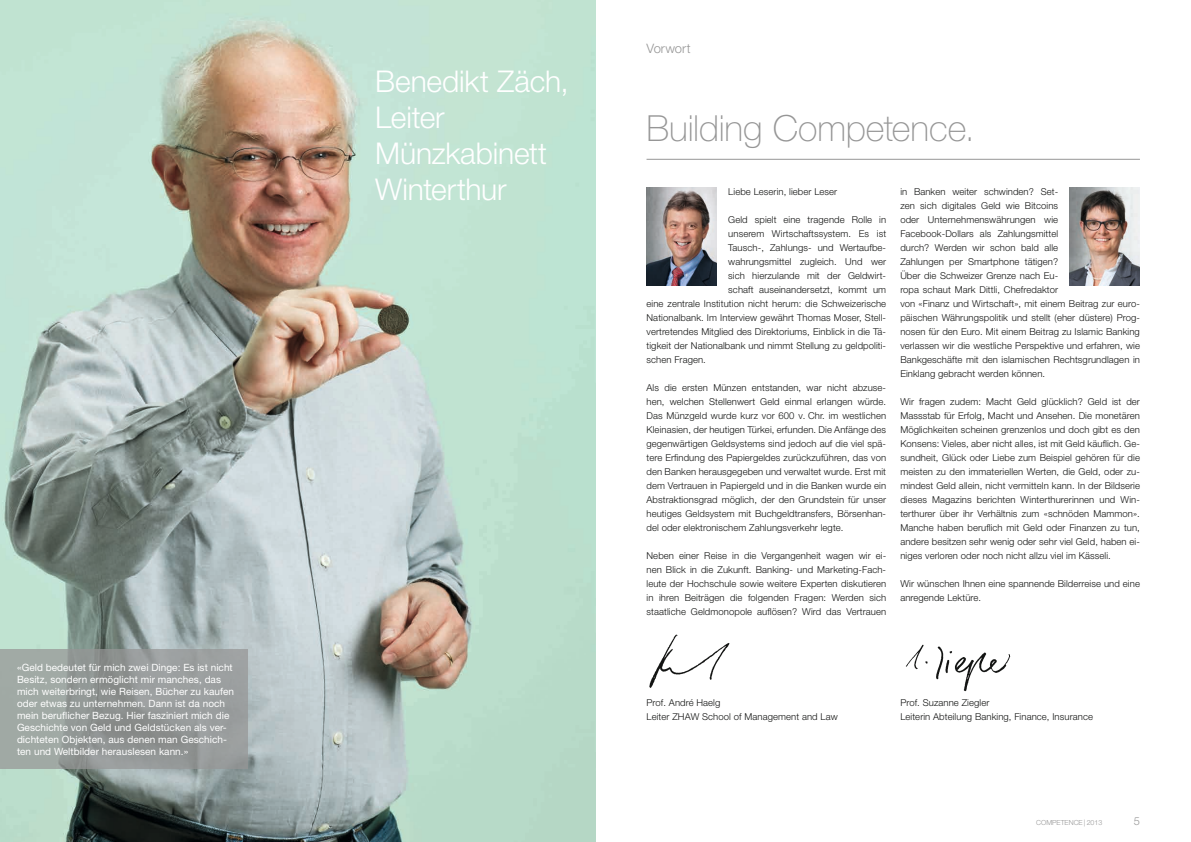
<style>
.page{position:relative;width:1191px;height:842px;background:#fff}
.page>*{position:absolute;margin:0;border:0;box-sizing:border-box;transform-origin:0 0}
.t1{font:100 36px "Helvetica Neue LT Pro";letter-spacing:-.005em;color:#969696}
.t2{font:300 30px/36px "Helvetica Neue LT Pro";letter-spacing:-.005em;color:#fff}
.t3{font:300 13px "Helvetica Neue LT Pro";letter-spacing:.005em;color:#969696}
.t4{font:300 11px "Helvetica Neue LT Pro";color:#969696}
.t5{font:10px/12px "Helvetica Neue LT Pro";letter-spacing:.005em;color:#fff}
.t6{font:300 9.5px/14px "Helvetica Neue LT Pro";letter-spacing:.01em;color:#131413}
.t7{font:300 7px "Helvetica Neue LT Pro";color:#969696}
</style>
<div class="page">
<hr style="left:646px;top:159px;width:494px;height:1px;background:#969696">
<img style="left:0;top:0;width:595px;height:842px">
<svg style="left:0;top:649px;width:248px;height:120px;background:#979c9b"></svg>
<img style="left:646px;top:188px;width:71px;height:98px">
<img style="left:649px;top:634px;width:81px;height:54px">
<img style="left:1069px;top:188px;width:71px;height:98px">
<img style="left:905px;top:644px;width:106px;height:48px">
<p class="t5" style="left:17px;top:661px;width:219px">«Geld bedeutet fü r mich zwei Dinge: Es ist nicht Besitz, sondern ermöglicht mir manches, das mich weiterbringt, wie Reisen, Bücher zu kaufen oder etwas zu unternehmen. Dann ist da noch mein beruflicher Bezug. Hier fasziniert mich die Geschichte von Geld und Geldstücken als ver&shy;dichteten Objekten, aus denen man Geschich&shy;ten und Weltbilder herauslesen kann.»</p>
<h2 class="t2" style="left:375px;top:63px;width:195px">Benedikt Zäch,<br>Leiter<br>Münzkabinett<br>Winterthur</h2>
<h3 class="t3" style="left:646px;top:41px;width:46px">Vorwort</h3>
<h1 class="t1" style="left:646px;top:107px;width:330px">Building Competence.</h1>
<p class="t6" style="left:728px;top:184px;width:110px">Liebe Leserin, lieber Leser</p>
<p class="t6" style="left:728px;top:212px;width:159px">Geld spielt eine tragende Rolle in</p>
<p class="t6" style="left:728px;top:226px;width:159px">unserem Wirtschaftssystem. Es ist</p>
<p class="t6" style="left:728px;top:240px;width:159px">Tausch-, Zahlungs- und Wertaufbe-</p>
<p class="t6" style="left:728px;top:254px;width:159px">wahrungsmittel zugleich. Und wer</p>
<p class="t6" style="left:728px;top:268px;width:159px">sich hierzulande mit der Geldwirt-</p>
<p class="t6" style="left:728px;top:282px;width:159px">schaft auseinandersetzt, kommt um</p>
<p class="t6" style="left:646px;top:296px;width:241px">eine zentrale Institution nicht herum: die Schweizerische</p>
<p class="t6" style="left:646px;top:310px;width:241px">Nationalbank. Im Interview gewährt Thomas Moser, Stell-</p>
<p class="t6" style="left:646px;top:324px;width:241px">vertretendes Mitglied des Direktoriums, Einblick in die Tä-</p>
<p class="t6" style="left:646px;top:338px;width:241px">tigkeit der Nationalbank und nimmt Stellung zu geldpoliti-</p>
<p class="t6" style="left:646px;top:352px;width:61px">schen Fragen.</p>
<p class="t6" style="left:646px;top:380px;width:241px;text-align:justify">Als die ersten Münzen entstanden, war nicht abzuse&shy;hen, welchen Stellenwert Geld einmal erlangen würde.<br>Das Münzgeld wurde kurz vor 600 v. Chr. im westlichen Kleinasien, der heutigen Türkei, erfunden. Die Anfänge des gegenwärtigen Geldsystems sind jedoch auf die viel spä&shy;tere Erfindung des Papiergeldes zurückzuführen, das von den Banken herausgegeben und verwaltet wurde. Erst mit dem Vertrauen in Papiergeld und in die Banken wurde ein Abstraktionsgrad möglich, der den Grundstein für unser heutiges Geldsystem mit Buchgeldtransfers, Börsenhan&shy;del oder elektronischem Zahlungsverkehr legte.</p>
<p class="t6" style="left:646px;top:548px;width:241px">Neben einer Reise in die Vergangenheit wagen wir ei&shy;nen Blick in die Zukunft. Banking- und Marketing-Fach&shy;leute der Hochschule sowie weitere Experten diskutieren in ihren Beiträgen die folgenden Fragen: Werden sich staatliche Geldmonopole auflösen? Wird das Vertrauen</p>
<p class="t6" style="left:900px;top:184px;width:241px">in Banken weiter schwinden? Set-<br>zen sich digitales Geld wie Bitcoins<br>oder Unternehmenswährungen wie<br>Facebook-Dollars als Zahlungsmittel<br>durch? Werden wir schon bald alle<br>Zahlungen per Smartphone tätigen?<br>Über die Schweizer Grenze nach Eu-<br>ropa schaut Mark Dittli, Chefredaktor<br>von «Finanz und Wirtschaft», mit einem Beitrag zur euro&shy;päischen Währungspolitik und stellt (eher düstere) Prog&shy;nosen für den Euro. Mit einem Beitrag zu Islamic Banking verlassen wir die westliche Perspektive und erfahren, wie Bankgeschäfte mit den islamischen Rechtsgrundlagen in Einklang gebracht werden können.</p>
<p class="t6" style="left:900px;top:394px;width:241px;text-align:justify">Wir fragen zudem: Macht Geld glücklich? Geld ist der Massstab für Erfolg, Macht und Ansehen. Die monetären Möglichkeiten scheinen grenzenlos und doch gibt es den Konsens: Vieles, aber nicht alles, ist mit Geld käuflich. Ge&shy;sundheit, Glück oder Liebe zum Beispiel gehören für die meisten zu den immateriellen Werten, die Geld, oder zu&shy;mindest Geld allein, nicht vermitteln kann. In der Bildserie dieses Magazins berichten Winterthurerinnen und Win&shy;terthurer über ihr Verhältnis zum «schnöden Mammon».<br>Manche haben beruflich mit Geld oder Finanzen zu tun, andere besitzen sehr wenig oder sehr viel Geld, haben ei&shy;niges verloren oder noch nicht allzu viel im Kässeli.</p>
<p class="t6" style="left:900px;top:576px;width:241px">Wir wünschen Ihnen eine spannende Bilderreise und eine anregende Lektüre.</p>
<p class="t6" style="left:646px;top:695px;width:193px">Prof. André Haelg<br>Leiter ZHAW School of Management and Law</p>
<p class="t6" style="left:900px;top:695px;width:194px">Prof. Suzanne Ziegler<br>Leiterin Abteilung Banking, Finance, Insurance</p>
<p class="t7" style="left:1036px;top:818px;width:68px">COMPETENCE | 2013</p>
<p class="t4" style="left:1133px;top:814px;width:8px">5</p>
</div>
